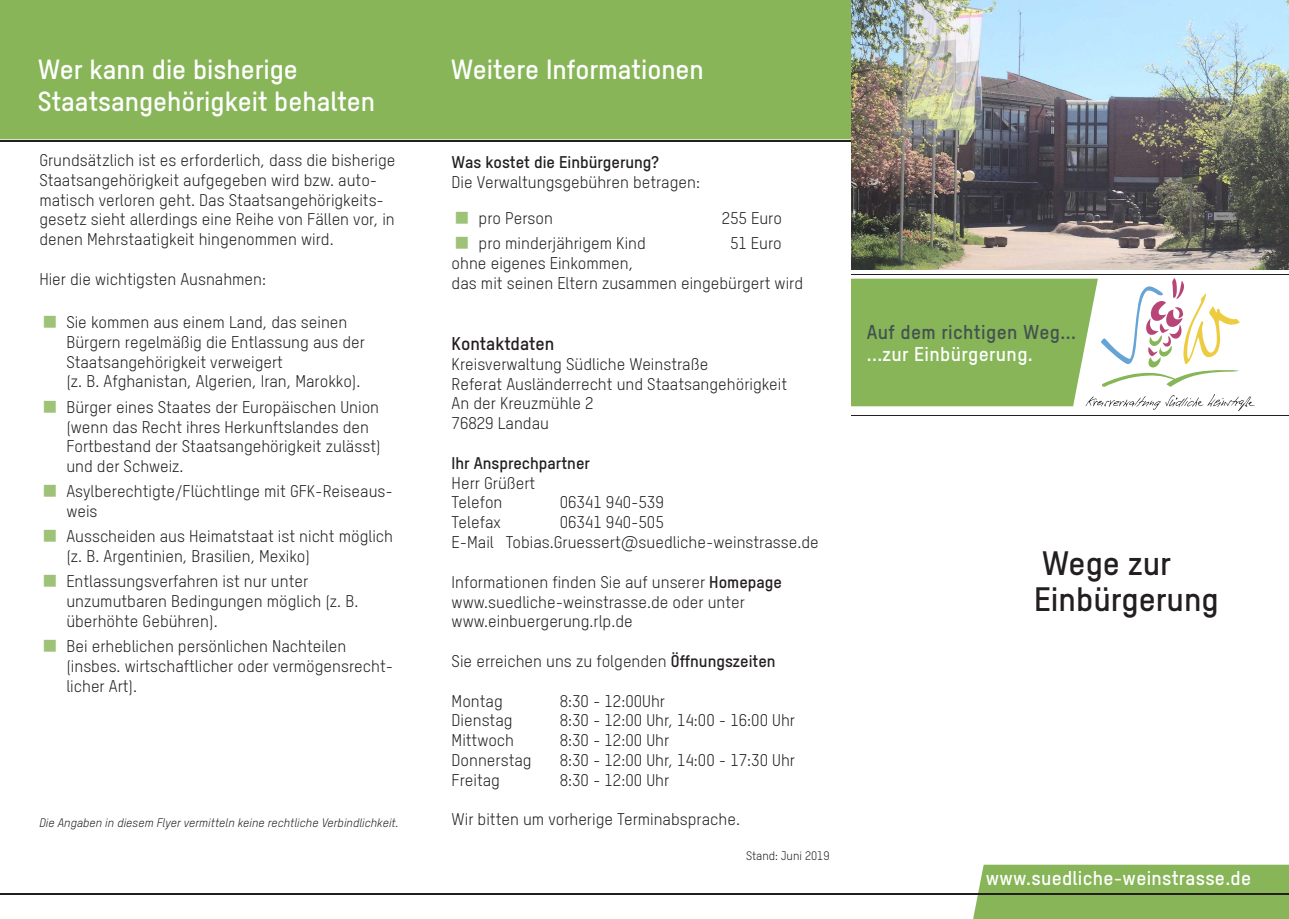
<style>
.page{position:relative;width:1289px;height:919px;background:#fff}
.page>*{position:absolute;margin:0;border:0;box-sizing:border-box;transform-origin:0 0}
.t1{font:33px/36px "T Star Bold";color:#231f20}
.t2{font:27px/32.4px "T Star Bold";color:#fff}
.t3{font:19.5px "T Star Bold";letter-spacing:.015em;color:#fff}
.t4{font:19.5px "T Star Bold";letter-spacing:.02em;color:#435151}
.t5{font:18px "T Star Bold";color:#231f20}
.t6{font:16.5px/19.8px "T Star Regular";color:#231f20}
.t7{font:16.5px "T Star Bold";color:#231f20}
.t8{font:italic 12px "T Star Regular";color:#231f20}
.t9{font:12px "T Star Regular";color:#231f20}
.s1{font-family:"T Star Bold"}
</style>
<div class="page">
<div style="left:973px;top:864px;width:315px;height:54px;background:#87b558"></div>
<hr style="left:0;top:892px;width:1288px;height:2px;background:#231f20">
<svg style="left:1101px;top:278px;width:139px;height:109px"></svg>
<hr style="left:844px;top:415px;width:444px;height:1px;background:#231f20">
<div style="left:0;top:0;width:851px;height:139px;background:#87b558"></div>
<hr style="left:0;top:140px;width:1278px;height:1px;background:#231f20">
<hr style="left:845px;top:274px;width:443px;height:1px;background:#231f20">
<div style="left:851px;top:279px;width:246px;height:127px;background:#87b558"></div>
<img style="left:851px;top:0;width:437px;height:269px">
<svg style="left:1085px;top:394px;width:169px;height:17px"></svg>
<h2 class="t2" style="left:38px;top:52px;width:338px">Wer kann die bisherige<br>Staatsangehörigkeit behalten</h2>
<p class="t6" style="left:39px;top:150px;width:357px">Grundsätzlich ist es erforderlich, dass die bisherige Staatsangehörigkeit aufgegeben wird bzw. auto&shy;matisch verloren geht. Das Staatsangehörigkeits&shy;gesetz sieht allerdings eine Reihe von Fällen vor, in denen Mehrstaatigkeit hingenommen wird.</p>
<p class="t6" style="left:39px;top:269px;width:228px">Hier die wichtigsten Ausnahmen:</p>
<p class="t6" style="left:66px;top:312px;width:300px">Sie kommen aus einem Land, das seinen Bürgern regelmäßig die Entlassung aus der Staatsangehörigkeit verweigert<br>(z. B. Afghanistan, Algerien, Iran, Marokko).</p>
<p class="t6" style="left:66px;top:396px;width:316px">Bürger eines Staates der Europäischen Union (wenn das Recht ihres Herkunftslandes den Fortbestand der Staatsangehörigkeit zulässt) und der Schweiz.</p>
<p class="t6" style="left:66px;top:481px;width:328px">Asylberechtigte/Flüchtlinge mit GFK-Reiseaus&shy;weis</p>
<p class="t6" style="left:66px;top:526px;width:328px">Ausscheiden aus Heimatstaat ist nicht möglich (z. B. Argentinien, Brasilien, Mexiko)</p>
<p class="t6" style="left:66px;top:571px;width:293px">Entlassungsverfahren ist nur unter unzumutbaren Bedingungen möglich (z. B. überhöhte Gebühren).</p>
<p class="t6" style="left:66px;top:636px;width:328px">Bei erheblichen persönlichen Nachteilen (insbes. wirtschaftlicher oder vermögensrecht&shy;licher Art).</p>
<p class="t8" style="left:39px;top:815px;width:361px">Die Angaben in diesem Flyer vermitteln keine rechtliche Verbindlichkeit.</p>
<h2 class="t2" style="left:451px;top:53px;width:254px">Weitere Informationen</h2>
<p class="t7" style="left:451px;top:152px;width:209px">Was kostet die Einbürgerung?</p>
<p class="t6" style="left:478px;top:164px;width:223px;line-height:36px;text-indent:-27px">Die Verwaltungsgebühren betragen: pro Person</p>
<p class="t6" style="left:721px;top:208px;width:62px">255 Euro</p>
<p class="t6" style="left:478px;top:233px;width:169px">pro minderjährigem Kind</p>
<p class="t6" style="left:730px;top:233px;width:53px">51 Euro</p>
<p class="t6" style="left:451px;top:253px;width:353px">ohne eigenes Einkommen,<br>das mit seinen Eltern zusammen eingebürgert wird</p>
<p class="t5" style="left:451px;top:332px;width:104px">Kontaktdaten</p>
<p class="t6" style="left:451px;top:354px;width:337px">Kreisverwaltung Südliche Weinstraße<br>Referat Ausländerrecht und Staatsangehörigkeit<br>An der Kreuzmühle 2<br>76829 Landau</p>
<p class="t7" style="left:451px;top:452px;width:140px">Ihr Ansprechpartner</p>
<p class="t6" style="left:451px;top:472px;width:85px">Herr Grüßert<br>Telefon</p>
<p class="t6" style="left:559px;top:492px;width:106px">06341 940-539</p>
<p class="t6" style="left:451px;top:512px;width:369px;text-indent:108px">06341 940-505<br>E-Mail Tobias.Gruessert@suedliche-weinstrasse.de</p>
<p class="t6" style="left:451px;top:571px;width:332px">Informationen finden Sie auf unserer <span class="s1">Homepage </span>www.suedliche-weinstrasse.de oder unter www.einbuergerung.rlp.de</p>
<p class="t6" style="left:451px;top:651px;width:325px">Sie erreichen uns zu folgenden <span class="s1">Öffnungszeiten</span></p>
<p class="t6" style="left:451px;top:690px;width:53px">Montag</p>
<p class="t6" style="left:559px;top:690px;width:107px">8:30 - 12:00Uhr</p>
<p class="t6" style="left:451px;top:710px;width:62px">Dienstag</p>
<p class="t6" style="left:559px;top:710px;width:237px">8:30 - 12:00 Uhr, 14:00 - 16:00 Uhr</p>
<p class="t6" style="left:451px;top:730px;width:64px">Mittwoch</p>
<p class="t6" style="left:559px;top:730px;width:111px">8:30 - 12:00 Uhr</p>
<p class="t6" style="left:451px;top:750px;width:81px">Donnerstag</p>
<p class="t6" style="left:559px;top:750px;width:237px">8:30 - 12:00 Uhr, 14:00 - 17:30 Uhr</p>
<p class="t6" style="left:451px;top:769px;width:50px">Freitag</p>
<p class="t6" style="left:559px;top:769px;width:111px">8:30 - 12:00 Uhr</p>
<p class="t6" style="left:451px;top:809px;width:290px">Wir bitten um vorherige Terminabsprache.</p>
<p class="t9" style="left:746px;top:848px;width:85px">Stand: Juni 2019</p>
<p class="t6" style="left:451px;top:512px;width:51px">Telefax</p>
<p class="t4" style="left:866px;top:320px;width:211px">Auf dem richtigen Weg...</p>
<p class="t3" style="left:866px;top:342px;width:168px">...zur Einbürgerung.</p>
<h1 class="t1" style="left:1034px;top:544px;width:186px">Wege zur<br>Einbürgerung</h1>
<p class="t3" style="left:985px;top:865px;width:267px">www.suedliche-weinstrasse.de</p>
</div>
